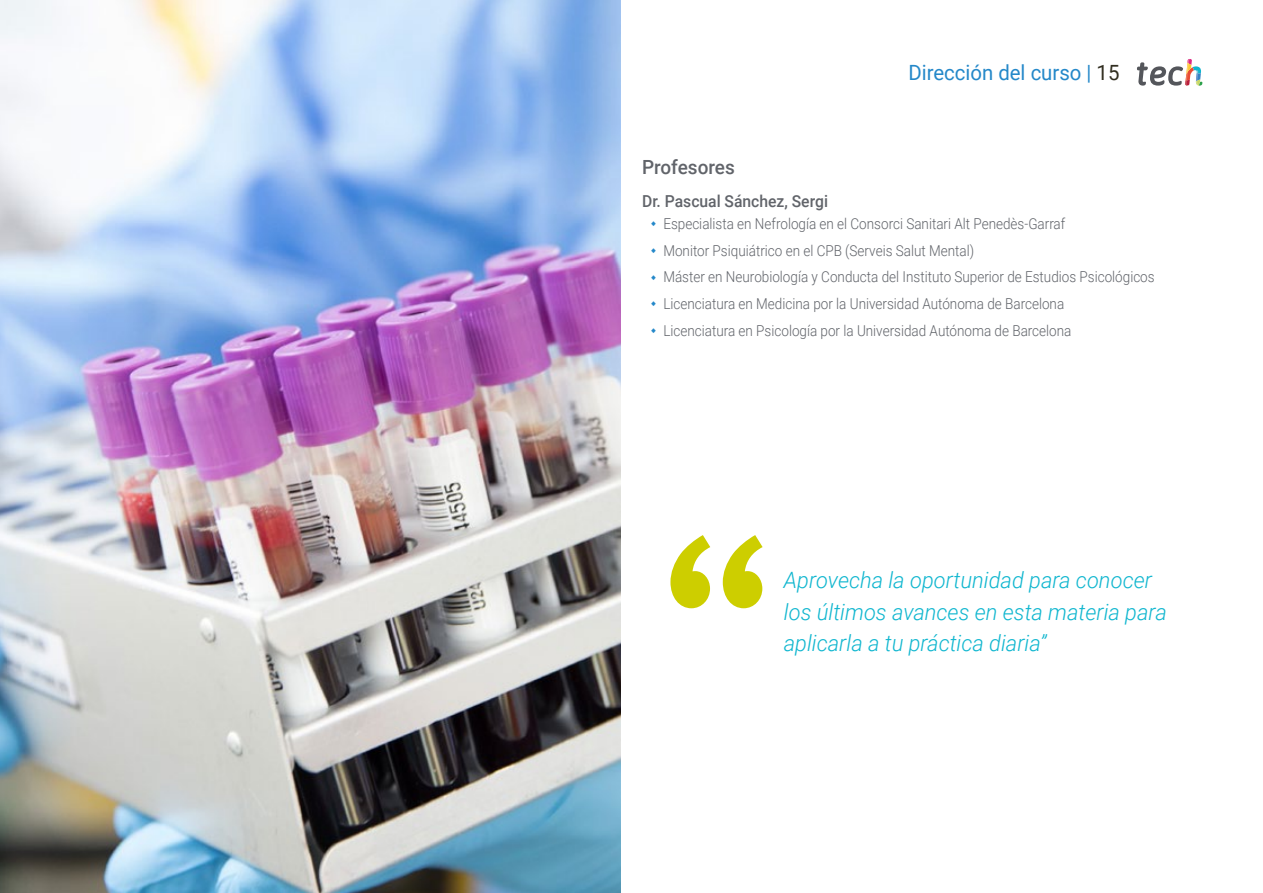
<style>
.page{position:relative;width:1263px;height:893px;background:#fff}
.page>*{position:absolute;margin:0;border:0;box-sizing:border-box;transform-origin:0 0}
.t1{font:italic 300 22.5px/31.5px "Roboto";color:#0fb6cf}
.t2{font:21px "Roboto";color:#2488c9}
.t3{font:500 19.5px "Roboto";color:#61646a}
.t4{font:500 16.5px "Roboto";color:#61646a;scale:.95 1}
.t5{font:300 15px/26.7px "Roboto";color:#61646a;scale:.9 1}
.s1{color:#312e20}
</style>
<div class="page">
<img style="left:0;top:0;width:621px;height:893px">
<svg style="left:670px;top:535px;width:93px;height:73px"></svg>
<svg style="left:1137px;top:59px;width:65px;height:27px"></svg>
<h2 class="t2" style="left:908px;top:57px;width:213px">Dirección del curso | <span class="s1">15</span></h2>
<h3 class="t3" style="left:642px;top:153px;width:94px">Profesores</h3>
<p class="t4" style="left:642px;top:189px;width:197px">Dr. Pascual Sánchez, Sergi</p>
<p class="t5" style="left:663px;top:210px;width:547px">Especialista en Nefrología en el Consorci Sanitari Alt Penedès-Garraf<br>Monitor Psiquiátrico en el CPB (Serveis Salut Mental)<br>Máster en Neurobiología y Conducta del Instituto Superior de Estudios Psicológicos Licenciatura en Medicina por la Universidad Autónoma de Barcelona<br>Licenciatura en Psicología por la Universidad Autónoma de Barcelona</p>
<h1 class="t1" style="left:784px;top:563px;width:384px">Aprovecha la oportunidad para conocer los últimos avances en esta materia para aplicarla a tu práctica diaria”</h1>
</div>
